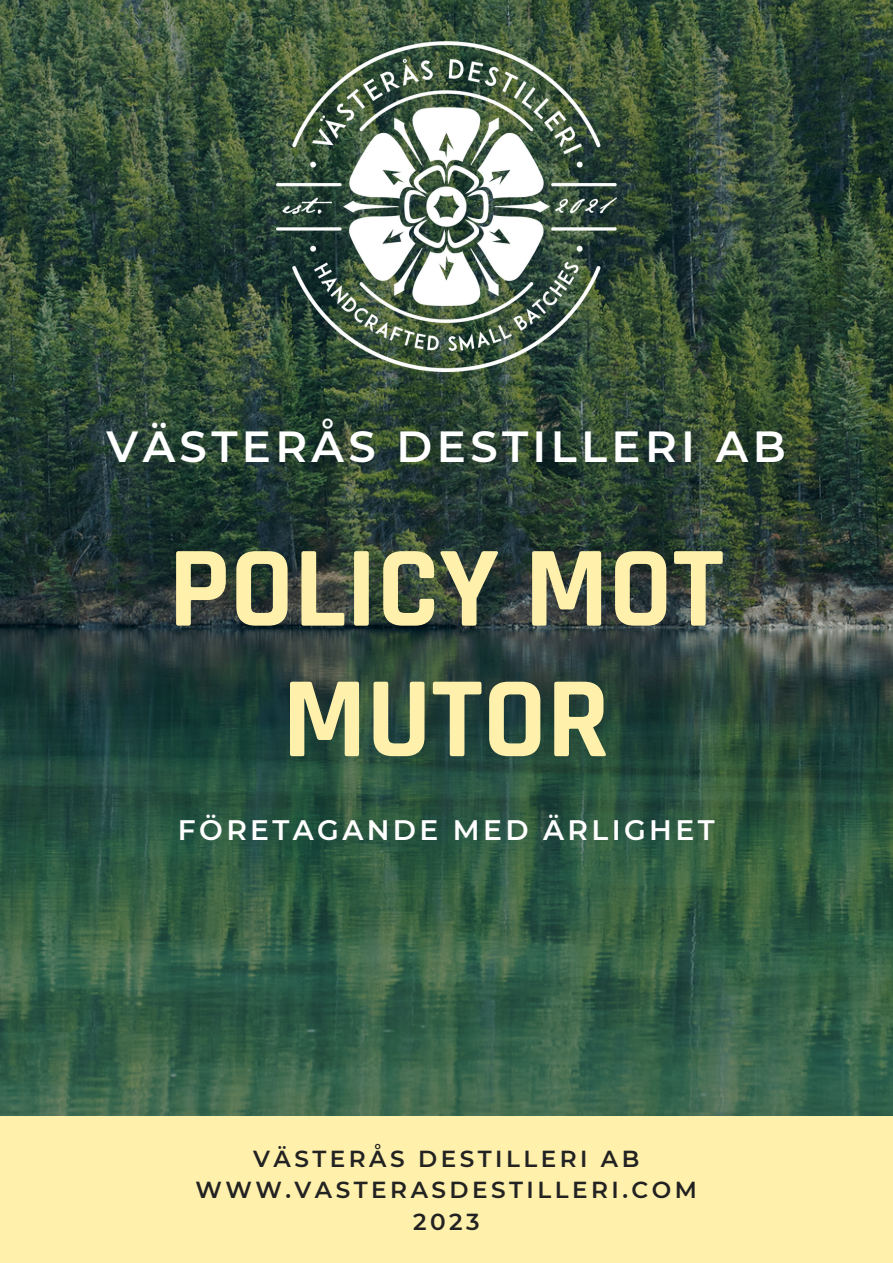
<style>
.page{position:relative;width:893px;height:1263px;background:#fff}
.page>*{position:absolute;margin:0;border:0;box-sizing:border-box;transform-origin:0 0}
.t1{font:700 115.8px/130.5px "Rajdhani";color:#fff1ac;text-align:center}
.t2{font:600 43.5px "Montserrat";letter-spacing:.1em;color:#fff}
.t3{font:600 28.12px "Montserrat";letter-spacing:.12em;color:#fff}
.t4{font:600 23.17px/31.5px "Montserrat";letter-spacing:.15em;color:#222;text-align:center}
</style>
<div class="page">
<img style="left:0;top:0;width:893px;height:1116px">
<div style="left:0;top:1116px;width:893px;height:147px;background:#fff1ac"></div>
<img style="left:276px;top:42px;width:340px;height:329px">
<h2 class="t2" style="left:107px;top:420px;width:681px">VÄSTERÅS DESTILLERI AB</h2>
<h1 class="t1" style="left:169px;top:527px;width:557px">POLICY MOT<br>MUTOR</h1>
<p class="t3" style="left:178px;top:813px;width:538px">FÖRETAGANDE MED ÄRLIGHET</p>
<p class="t4" style="left:195px;top:1142px;width:503px">VÄSTERÅS DESTILLERI AB<br>WWW.VASTERASDESTILLERI.COM<br>2023</p>
</div>
